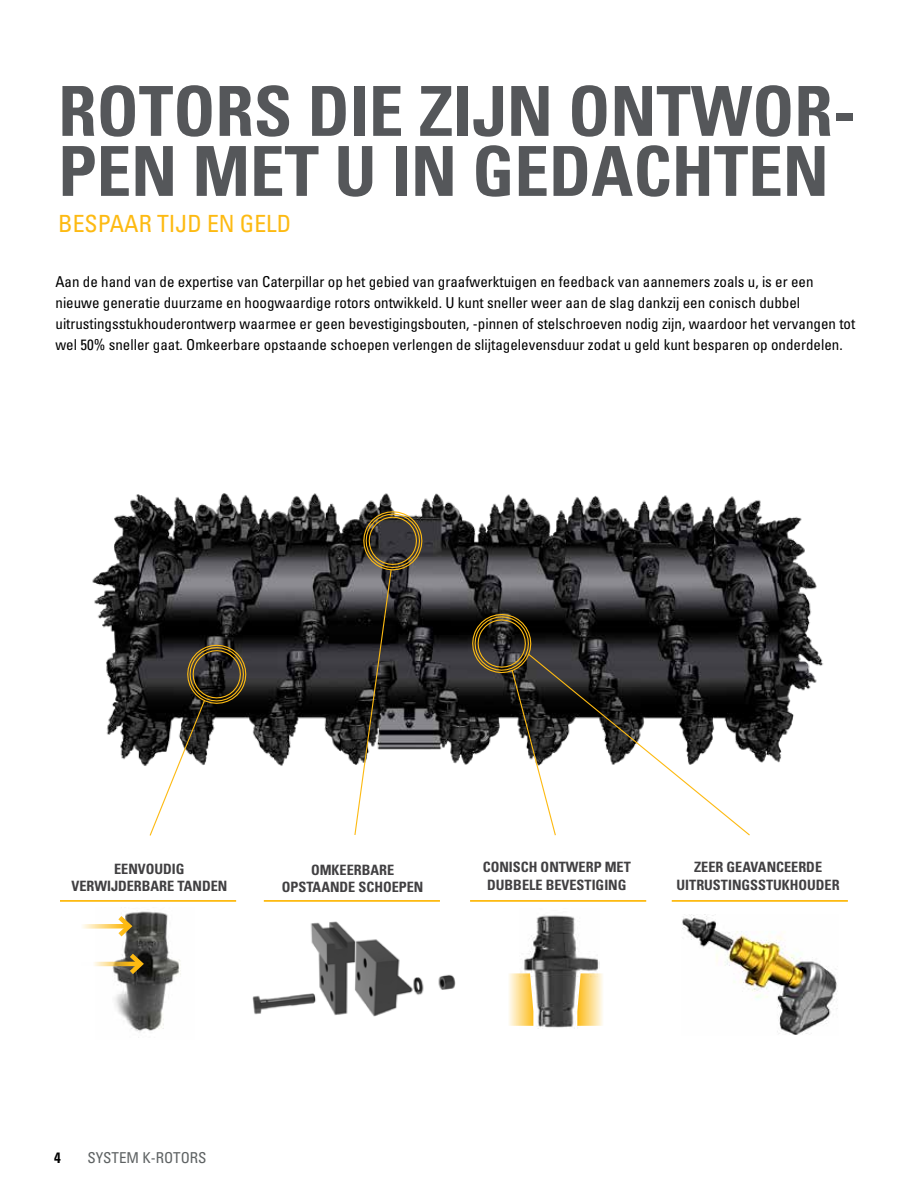
<style>
.page{position:relative;width:918px;height:1188px;background:#fff}
.page>*{position:absolute;margin:0;border:0;box-sizing:border-box;transform-origin:0 0}
.t1{font:700 condensed 69px/60px "Univers";color:#55575a}
.t2{font:condensed 23.7px "Univers";color:#fdba12}
.t3{font:condensed 15px/21px "Univers";color:#000}
.t4{font:condensed 15px "Univers";color:#5e6263}
.t5{font:700 condensed 15px "Univers";color:#000}
.t6{font:700 condensed 14.25px/17.1px "Univers";color:#414042;text-align:center}
</style>
<div class="page">
<img style="left:92px;top:493px;width:732px;height:273px">
<svg style="left:354px;top:506px;width:73px;height:329px"></svg>
<img style="left:252px;top:921px;width:204px;height:96px">
<hr style="left:264px;top:900px;width:176px;height:2px;background:#fdba12">
<img style="left:524px;top:915px;width:75px;height:114px">
<hr style="left:470px;top:900px;width:176px;height:2px;background:#fdba12">
<svg style="left:577px;top:973px;width:26px;height:53px"></svg>
<svg style="left:509px;top:973px;width:24px;height:53px"></svg>
<img style="left:98px;top:911px;width:83px;height:127px">
<hr style="left:672px;top:900px;width:176px;height:2px;background:#fdba12">
<img style="left:682px;top:915px;width:156px;height:120px">
<hr style="left:60px;top:900px;width:176px;height:2px;background:#fdba12">
<svg style="left:467px;top:609px;width:284px;height:227px"></svg>
<svg style="left:149px;top:640px;width:102px;height:196px"></svg>
<svg style="left:82px;top:924px;width:32px;height:5px"></svg>
<svg style="left:114px;top:911px;width:22px;height:27px"></svg>
<svg style="left:94px;top:962px;width:31px;height:4px"></svg>
<svg style="left:125px;top:949px;width:22px;height:27px"></svg>
<h1 class="t1" style="left:58px;top:81px;width:799px">ROTORS DIE ZIJN ONTWOR-<br>PEN MET U IN GEDACHTEN</h1>
<h2 class="t2" style="left:58px;top:208px;width:234px">BESPAAR TIJD EN GELD</h2>
<p class="t3" style="left:56px;top:271px;width:801px">Aan de hand van de expertise van Caterpillar op het gebied van graafwerktuigen en feedback van aannemers zoals u, is er een nieuwe generatie duurzame en hoogwaardige rotors ontwikkeld. U kunt sneller weer aan de slag dankzij een conisch dubbel uitrustingsstukhouderontwerp waarmee er geen bevestigingsbouten, -pinnen of stelschroeven nodig zijn, waardoor het vervangen tot wel 50% sneller gaat. Omkeerbare opstaande schoepen verlengen de slijtagelevensduur zodat u geld kunt besparen op onderdelen.</p>
<p class="t6" style="left:71px;top:860px;width:157px">EENVOUDIG<br>VERWIJDERBARE TANDEN</p>
<p class="t6" style="left:282px;top:861px;width:143px">OMKEERBARE<br>OPSTAANDE SCHOEPEN</p>
<p class="t6" style="left:483px;top:859px;width:150px">CONISCH ONTWERP MET<br>DUBBELE BEVESTIGING</p>
<p class="t6" style="left:677px;top:859px;width:165px">ZEER GEAVANCEERDE<br>UITRUSTINGSSTUKHOUDER</p>
<p class="t5" style="left:54px;top:1148px;width:8px">4</p>
<p class="t4" style="left:87px;top:1148px;width:121px">SYSTEM K-ROTORS</p>
</div>
